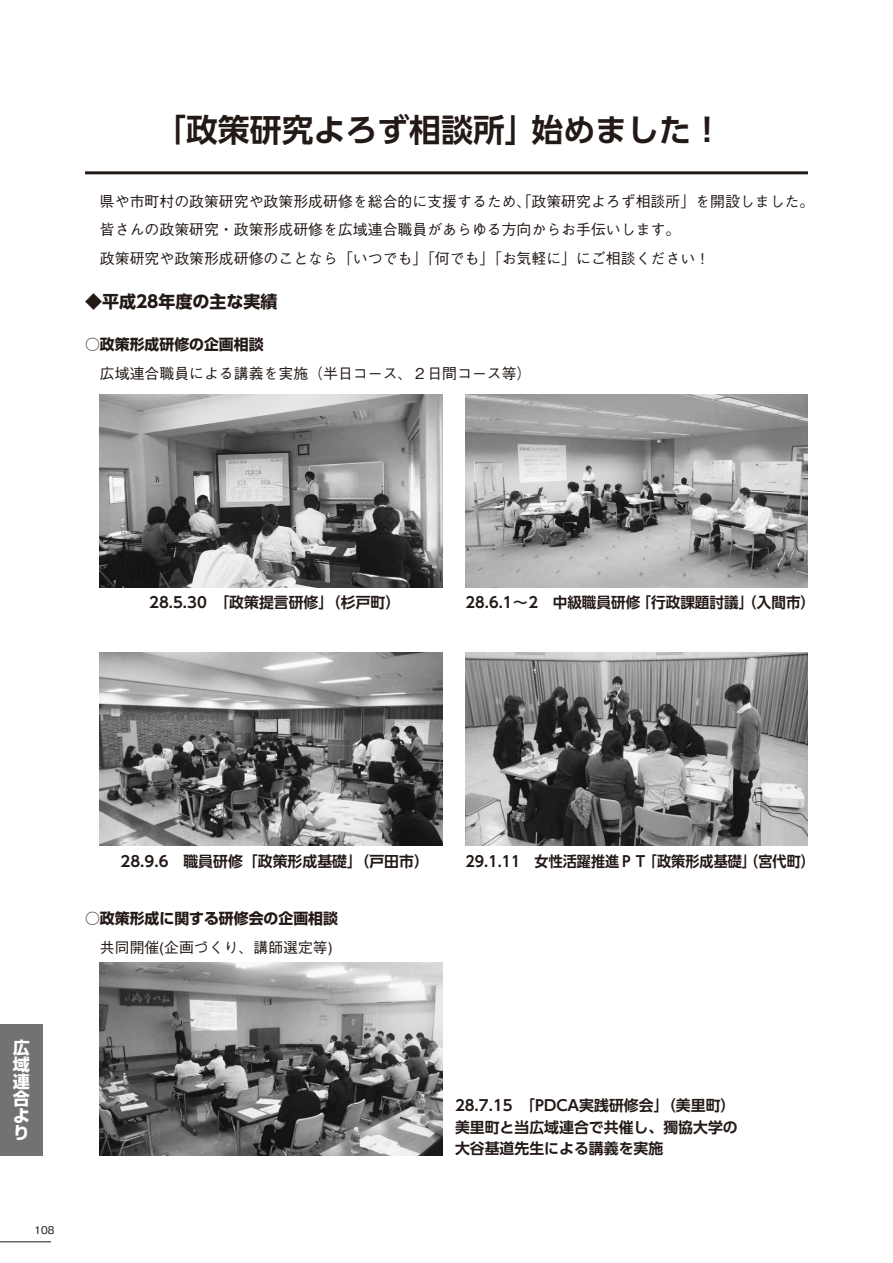
<style>
.page{position:relative;width:893px;height:1263px;background:#fff}
.page>*{position:absolute;margin:0;border:0;box-sizing:border-box;transform-origin:0 0}
.t1{font:700 31.95px "UD Shin Go Pro De";color:#231916}
.t2{font:700 16.95px "UD Shin Go Pro";color:#231916}
.t3{font:700 16.95px/17px "Shin Go Pro";color:#fff;text-align:justify}
.t4{font:500 14.85px/28.7px "Gothic BBB Pro";color:#231916}
.t5{font:700 14.85px/21.3px "UD Shin Go Pro De";color:#231916}
.t6{font:700 14.85px "Shin Go Pro";color:#231916}
.t7{font:700 14.85px "UD Shin Go Pro De";color:#231916;scale:.95 1}
.t8{font:500 10.65px "Gothic BBB Pro";color:#231916}
</style>
<div class="page">
<hr style="left:0;top:1241px;width:51px;height:1px;background:#231916">
<div style="left:0;top:1024px;width:43px;height:131px;background:#727272"></div>
<hr style="left:85px;top:171px;width:723px;height:3px;background:#231916">
<img style="left:100px;top:395px;width:342px;height:192px">
<img style="left:466px;top:653px;width:342px;height:192px">
<img style="left:100px;top:963px;width:342px;height:192px">
<img style="left:466px;top:395px;width:342px;height:192px">
<img style="left:100px;top:653px;width:342px;height:193px">
<h1 class="t1" style="left:154px;top:104px;width:570px">「政策研究よろず相談所」始めました！</h1>
<p class="t4" style="left:100px;top:185px;width:716px">県や市町村の政策研究や政策形成研修を総合的に支援するため、｢政策研究よろず相談所｣を開設しました。皆さんの政策研究・政策形成研修を広域連合職員があらゆる方向からお手伝いします。<br>政策研究や政策形成研修のことなら「いつでも」｢何でも｣｢お気軽に｣にご相談ください！</p>
<p class="t2" style="left:85px;top:288px;width:194px">◆平成28年度の主な実績</p>
<p class="t6" style="left:85px;top:333px;width:180px">○政策形成研修の企画相談</p>
<p class="t4" style="left:100px;top:357px;width:433px">広域連合職員による講義を実施（半日コース、２日間コース等）</p>
<p class="t5" style="left:149px;top:592px;width:253px">28.5.30　「政策提言研修」（杉戸町）</p>
<p class="t5" style="left:466px;top:592px;width:351px">28.6.1～2　中級職員研修「行政課題討議」（入間市）</p>
<p class="t3" style="left:13px;top:1037px;width:18px">広域連合より</p>
<p class="t5" style="left:121px;top:850px;width:310px">28.9.6　職員研修「政策形成基礎」（戸田市）</p>
<p class="t6" style="left:85px;top:907px;width:254px">○政策形成に関する研修会の企画相談</p>
<p class="t4" style="left:100px;top:931px;width:234px">共同開催(企画づくり、講師選定等)</p>
<p class="t8" style="left:35px;top:1222px;width:22px">108</p>
<p class="t7" style="left:466px;top:849px;width:369px">29.1.11　女性活躍推進ＰＴ「政策形成基礎」（宮代町）</p>
<p class="t5" style="left:455px;top:1094px;width:284px">28.7.15　「PDCA実践研修会」（美里町）美里町と当広域連合で共催し、獨協大学の大谷基道先生による講義を実施</p>
</div>
